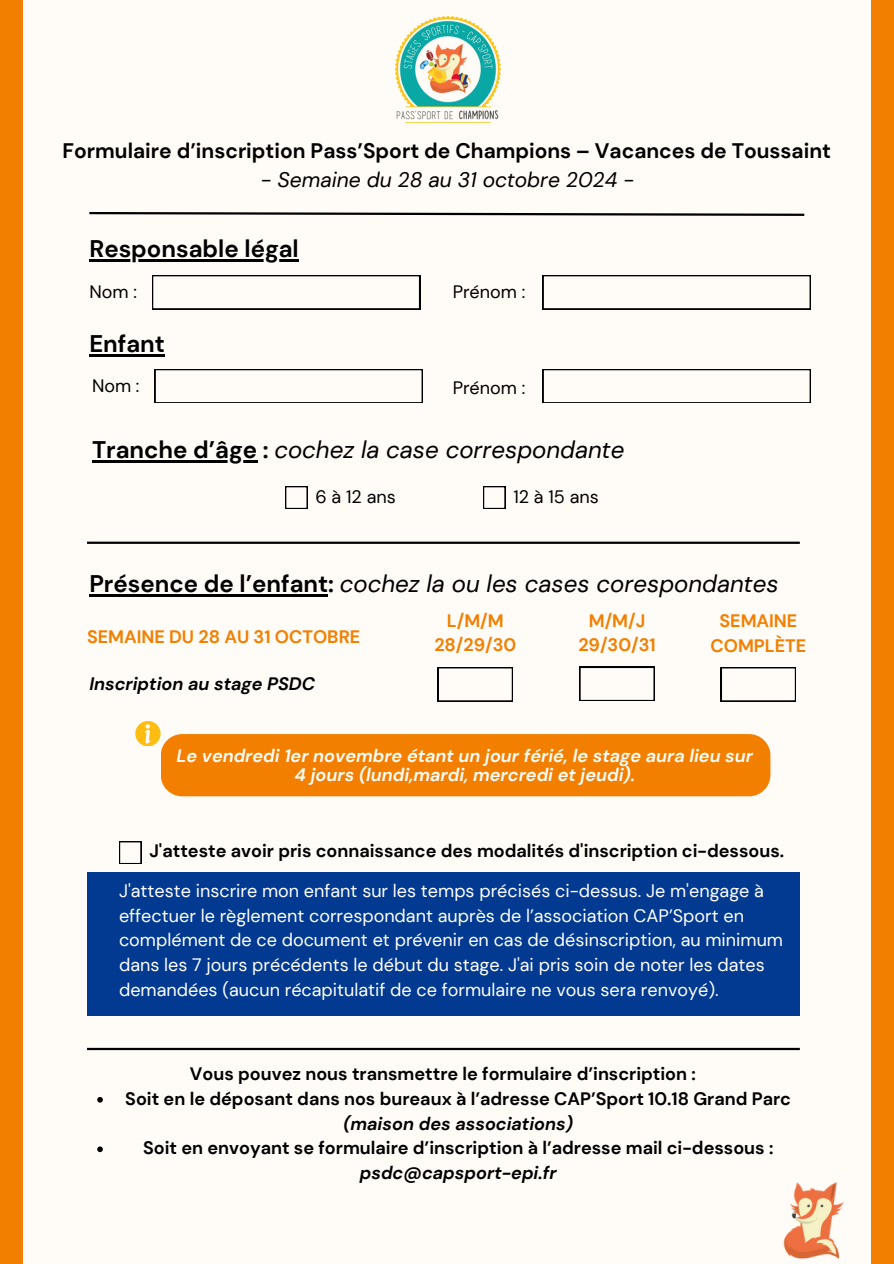
<style>
.page{position:relative;width:894px;height:1264px;background:#fff}
.page>*{position:absolute;margin:0;border:0;box-sizing:border-box;transform-origin:0 0}
.t1{font:italic 24px "DM Sans";color:#000}
.t2{font:700 24px "DM Sans";color:#000}
.t3{font:700 21px "DM Sans";color:#000}
.t4{font:italic 21px "DM Sans";color:#000}
.t5{font:18px/24.8px "DM Sans";color:#fff}
.t6{font:700 18px/24.8px "DM Sans";color:#000;text-align:center}
.t7{font:italic 700 18px/19.2px "DM Sans";color:#fffbf6;text-align:center}
.t8{font:700 18px/24.8px "DM Sans";color:#f27f00;text-align:center}
.t9{font:18px "DM Sans";color:#000}
.t10{font:italic 700 18px "DM Sans";color:#000}
.s1{font-weight:700;font-style:normal}
.s2{font-style:italic}
</style>
<div class="page">
<div style="left:0;top:0;width:893px;height:1263px;background:#fffbf6"></div>
<svg style="left:89px;top:212px;width:716px;height:4px"></svg>
<svg style="left:542px;top:275px;width:268px;height:34px"></svg>
<svg style="left:285px;top:486px;width:22px;height:22px"></svg>
<hr style="left:87px;top:541px;width:712px;height:3px;background:#000">
<svg style="left:483px;top:486px;width:22px;height:22px"></svg>
<svg style="left:542px;top:369px;width:268px;height:34px"></svg>
<svg style="left:152px;top:275px;width:268px;height:34px"></svg>
<svg style="left:155px;top:369px;width:267px;height:34px"></svg>
<svg style="left:119px;top:841px;width:22px;height:22px"></svg>
<hr style="left:87px;top:1047px;width:712px;height:3px;background:#000">
<svg style="left:437px;top:667px;width:75px;height:34px"></svg>
<svg style="left:579px;top:667px;width:75px;height:33px"></svg>
<svg style="left:720px;top:667px;width:75px;height:34px"></svg>
<div style="left:0;top:0;width:22px;height:1263px;background:#f27f00"></div>
<div style="left:871px;top:0;width:22px;height:1263px;background:#f27f00"></div>
<div style="left:87px;top:872px;width:712px;height:143px;background:#023a92"></div>
<img style="left:783px;top:1182px;width:61px;height:77px">
<img style="left:395px;top:17px;width:105px;height:106px">
<div style="left:161px;top:734px;width:609px;height:62px;background:#f27f00;border-radius:21px"></div>
<svg style="left:135px;top:721px;width:25px;height:24px"></svg>
<hr style="left:89px;top:259px;width:210px;height:2px;background:#000">
<hr style="left:92px;top:460px;width:165px;height:2px;background:#000">
<hr style="left:89px;top:354px;width:76px;height:3px;background:#000">
<svg style="left:97px;top:1097px;width:6px;height:5px"></svg>
<svg style="left:97px;top:1146px;width:6px;height:6px"></svg>
<hr style="left:89px;top:594px;width:239px;height:3px;background:#000">
<p class="t3" style="left:63px;top:137px;width:769px">Formulaire d’inscription Pass’Sport de Champions – Vacances de Toussaint</p>
<h2 class="t4" style="left:260px;top:166px;width:375px">- Semaine du 28 au 31 octobre 2024 -</h2>
<p class="t2" style="left:89px;top:233px;width:211px">Responsable légal</p>
<h1 class="t9" style="left:89px;top:280px;width:49px">Nom :</h1>
<p class="t2" style="left:89px;top:328px;width:77px">Enfant</p>
<p class="t9" style="left:92px;top:374px;width:49px">Nom :</p>
<p class="t9" style="left:452px;top:280px;width:74px">Prénom :</p>
<h2 class="t9" style="left:452px;top:376px;width:74px">Prénom :</h2>
<h1 class="t1" style="left:92px;top:434px;width:533px"><span class="s1">Tranche d’âge :</span> cochez la case correspondante</h1>
<p class="t9" style="left:315px;top:485px;width:82px">6 à 12 ans</p>
<p class="t9" style="left:513px;top:485px;width:87px">12 à 15 ans</p>
<p class="t1" style="left:89px;top:568px;width:690px"><span class="s1">Présence de l’enfant:</span> cochez la ou les cases corespondantes</p>
<h6 class="t8" style="left:87px;top:624px;width:275px">SEMAINE DU 28 AU 31 OCTOBRE</h6>
<h6 class="t8" style="left:434px;top:608px;width:83px">L/M/M<br>28/29/30</h6>
<p class="t8" style="left:578px;top:608px;width:79px">M/M/J<br>29/30/31</p>
<h6 class="t8" style="left:710px;top:608px;width:97px">SEMAINE<br>COMPLÈTE</h6>
<p class="t10" style="left:89px;top:672px;width:227px">Inscription au stage PSDC</p>
<p class="t7" style="left:176px;top:746px;width:578px">Le vendredi 1er novembre étant un jour férié, le stage aura lieu sur<br>4 jours (lundi,mardi, mercredi et jeudi).</p>
<h6 class="t6" style="left:149px;top:838px;width:636px">J'atteste avoir pris connaissance des modalités d'inscription ci-dessous.</h6>
<h5 class="t5" style="left:119px;top:878px;width:665px">J'atteste inscrire mon enfant sur les temps précisés ci-dessus. Je m'engage à effectuer le règlement correspondant auprès de l’association CAP’Sport en complément de ce document et prévenir en cas de désinscription, au minimum dans les 7 jours précédents le début du stage. J'ai pris soin de noter les dates demandées (aucun récapitulatif de ce formulaire ne vous sera renvoyé).</h5>
<h5 class="t6" style="left:190px;top:1061px;width:507px">Vous pouvez nous transmettre le formulaire d’inscription :</h5>
<h5 class="t6" style="left:125px;top:1086px;width:667px">Soit en le déposant dans nos bureaux à l’adresse CAP’Sport 10.18 Grand Parc <span class="s2">(maison des associations)</span></h5>
<h5 class="t6" style="left:143px;top:1135px;width:631px">Soit en envoyant se formulaire d’inscription à l’adresse mail ci-dessous : <span class="s2">psdc@capsport-epi.fr</span></h5>
</div>
